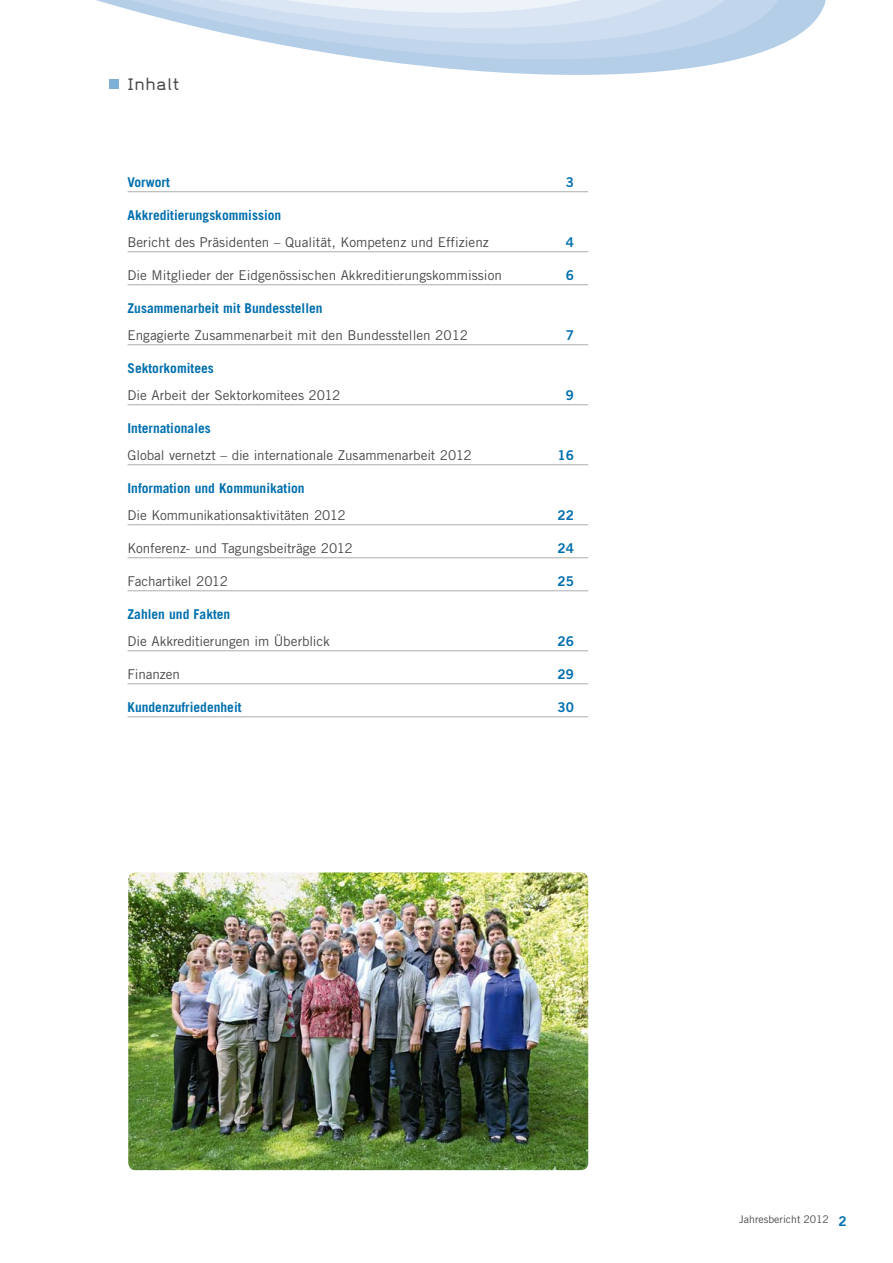
<style>
.page{position:relative;width:893px;height:1263px;background:#fff}
.page>*{position:absolute;margin:0;border:0;box-sizing:border-box;transform-origin:0 0}
.t1{font:19.5px "Magda Clean";color:#484847}
.t2{font:13.5px "Trade Gothic LT Pro";color:#484847}
.t3{font:700 13.5px "Trade Gothic LT Pro";color:#006fae}
.t4{font:13.5px "Trade Gothic LT Pro Bd 2";color:#006fae}
.t5{font:10.5px "Trade Gothic LT Pro";color:#484847}
.s1{font-family:"Trade Gothic LT Pro Bd 2";font-size:13.5px;color:#006fae}
</style>
<div class="page">
<svg style="left:802px;top:0;width:24px;height:32px"></svg>
<svg style="left:417px;top:0;width:385px;height:75px;fill:#b5cee8"></svg>
<svg style="left:305px;top:0;width:453px;height:65px;fill:#b6cfe8"></svg>
<svg style="left:96px;top:0;width:617px;height:49px"></svg>
<div style="left:109px;top:79px;width:10px;height:10px;background:#7eb0d7"></div>
<hr style="left:128px;top:191px;width:460px;height:1px;background:#acadad">
<hr style="left:128px;top:251px;width:460px;height:1px;background:#acadad">
<hr style="left:128px;top:284px;width:460px;height:1px;background:#acadad">
<hr style="left:128px;top:344px;width:460px;height:1px;background:#acadad">
<hr style="left:128px;top:404px;width:460px;height:1px;background:#acadad">
<hr style="left:128px;top:464px;width:460px;height:1px;background:#acadad">
<hr style="left:128px;top:524px;width:460px;height:1px;background:#acadad">
<hr style="left:128px;top:557px;width:460px;height:1px;background:#acadad">
<hr style="left:128px;top:590px;width:460px;height:1px;background:#acadad">
<hr style="left:128px;top:650px;width:460px;height:1px;background:#acadad">
<hr style="left:128px;top:683px;width:460px;height:1px;background:#acadad">
<hr style="left:128px;top:716px;width:460px;height:1px;background:#acadad">
<img style="left:128px;top:872px;width:460px;height:298px">
<h1 class="t1" style="left:128px;top:74px;width:54px">Inhalt</h1>
<p class="t3" style="left:128px;top:174px;width:44px">Vorwort</p>
<p class="t4" style="left:566px;top:174px;width:10px">3</p>
<p class="t3" style="left:128px;top:207px;width:155px">Akkreditierungskommission</p>
<p class="t2" style="left:128px;top:234px;width:363px">Bericht des Präsidenten – Qualität, Kompetenz und Effizienz</p>
<p class="t4" style="left:566px;top:234px;width:10px">4</p>
<p class="t2" style="left:128px;top:267px;width:376px">Die Mitglieder der Eidgenössischen Akkreditierungskommission</p>
<p class="t4" style="left:566px;top:267px;width:10px">6</p>
<p class="t3" style="left:128px;top:300px;width:197px">Zusammenarbeit mit Bundesstellen</p>
<p class="t2" style="left:128px;top:327px;width:342px">Engagierte Zusammenarbeit mit den Bundesstellen 2012</p>
<p class="t4" style="left:566px;top:327px;width:10px">7</p>
<p class="t3" style="left:128px;top:360px;width:88px">Sektorkomitees</p>
<p class="t2" style="left:128px;top:387px;width:214px">Die Arbeit der Sektorkomitees 2012</p>
<p class="t4" style="left:566px;top:387px;width:10px">9</p>
<p class="t3" style="left:128px;top:420px;width:85px">Internationales</p>
<p class="t2" style="left:128px;top:447px;width:346px">Global vernetzt – die internationale Zusammenarbeit 2012</p>
<p class="t4" style="left:558px;top:447px;width:18px">16</p>
<p class="t3" style="left:128px;top:480px;width:179px">Information und Kommunikation</p>
<p class="t2" style="left:128px;top:507px;width:220px">Die Kommunikationsaktivitäten 2012</p>
<p class="t4" style="left:558px;top:507px;width:18px">22</p>
<p class="t2" style="left:128px;top:540px;width:227px">Konferenz- und Tagungsbeiträge 2012</p>
<p class="t4" style="left:558px;top:540px;width:18px">24</p>
<p class="t2" style="left:128px;top:573px;width:102px">Fachartikel 2012</p>
<p class="t4" style="left:558px;top:573px;width:18px">25</p>
<p class="t3" style="left:128px;top:606px;width:104px">Zahlen und Fakten</p>
<p class="t2" style="left:128px;top:633px;width:204px">Die Akkreditierungen im Überblick</p>
<p class="t4" style="left:558px;top:633px;width:18px">26</p>
<p class="t2" style="left:128px;top:666px;width:54px">Finanzen</p>
<p class="t4" style="left:558px;top:666px;width:18px">29</p>
<p class="t3" style="left:128px;top:699px;width:116px">Kundenzufriedenheit</p>
<p class="t4" style="left:558px;top:699px;width:18px">30</p>
<p class="t5" style="left:739px;top:1213px;width:109px">Jahresbericht 2012 <span class="s1">2</span></p>
</div>
